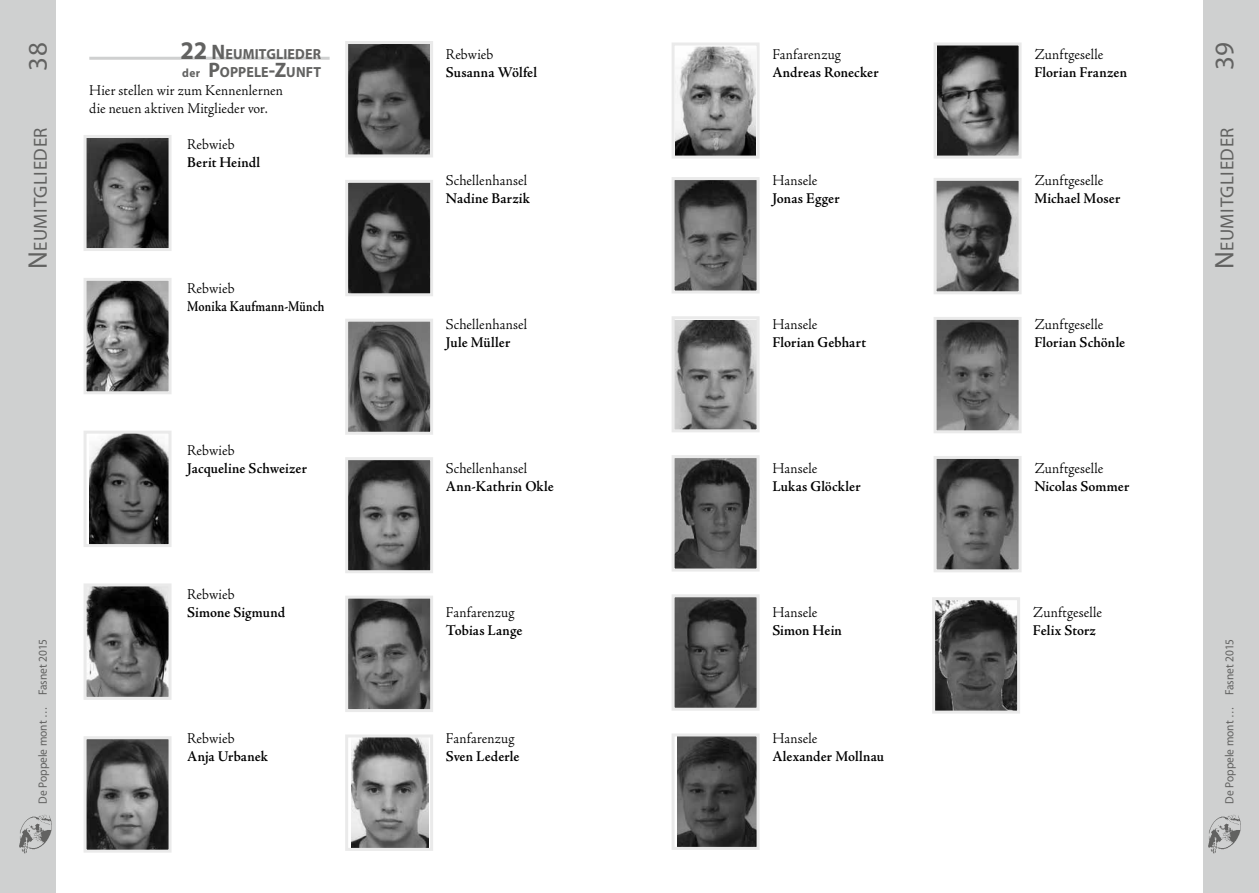
<style>
.page{position:relative;width:1259px;height:893px;background:#fff}
.page>*{position:absolute;margin:0;border:0;box-sizing:border-box;transform-origin:0 0}
.t1{font:27px "Myriad Pro";color:#626261}
.t2{font:18.9px "Myriad Pro";letter-spacing:.025em;color:#626261}
.t3{font:300 15px/18px "Adobe Jenson Pro";letter-spacing:.01em;color:#000;scale:.95 1}
.t4{font:600 15px "Adobe Jenson Pro";letter-spacing:.01em;color:#000;scale:.95 1}
.t5{font:600 15px "Adobe Jenson Pro";letter-spacing:.01em;color:#000;scale:.84 1}
.t6{font:700 14.7px/18px "Myriad Pro";letter-spacing:.015em;color:#626261;scale:.95 1}
.t7{font:12px "Myriad Pro";color:#626261;scale:.95 1}
.s1{font-size:25.5px}
.s2{font-size:21px}
.s3{font-size:12px}
.s4{font-size:27px}
</style>
<div class="page">
<div style="left:0;top:0;width:55px;height:893px;background:#cfd0d0"></div>
<img style="left:19px;top:815px;width:33px;height:38px">
<div style="left:1203px;top:0;width:56px;height:893px;background:#cfd0d0"></div>
<img style="left:1208px;top:815px;width:33px;height:38px">
<img style="left:675px;top:598px;width:80px;height:109px">
<div style="left:671px;top:594px;width:88px;height:117px;border:3px solid #eaeaea"></div>
<img style="left:677px;top:737px;width:78px;height:109px">
<div style="left:671px;top:733px;width:88px;height:117px;border:3px solid #eaeaea"></div>
<img style="left:90px;top:435px;width:77px;height:108px">
<div style="left:84px;top:431px;width:87px;height:116px;border:3px solid #eaeaea"></div>
<img style="left:88px;top:587px;width:79px;height:109px">
<div style="left:84px;top:583px;width:87px;height:117px;border:3px solid #eaeaea"></div>
<img style="left:937px;top:47px;width:80px;height:108px">
<div style="left:933px;top:43px;width:88px;height:116px;border:3px solid #eaeaea"></div>
<img style="left:937px;top:182px;width:80px;height:108px">
<div style="left:933px;top:178px;width:88px;height:116px;border:3px solid #eaeaea"></div>
<img style="left:675px;top:459px;width:80px;height:108px">
<div style="left:671px;top:455px;width:88px;height:116px;border:3px solid #eaeaea"></div>
<img style="left:88px;top:139px;width:79px;height:108px">
<div style="left:84px;top:135px;width:87px;height:116px;border:3px solid #eaeaea"></div>
<img style="left:349px;top:184px;width:80px;height:108px">
<div style="left:345px;top:180px;width:88px;height:116px;border:3px solid #eaeaea"></div>
<img style="left:937px;top:321px;width:80px;height:108px">
<div style="left:933px;top:317px;width:88px;height:116px;border:3px solid #eaeaea"></div>
<img style="left:349px;top:461px;width:80px;height:108px">
<div style="left:345px;top:457px;width:88px;height:116px;border:3px solid #eaeaea"></div>
<img style="left:349px;top:323px;width:80px;height:108px">
<div style="left:345px;top:319px;width:88px;height:116px;border:3px solid #eaeaea"></div>
<img style="left:88px;top:740px;width:79px;height:109px">
<div style="left:84px;top:736px;width:87px;height:117px;border:3px solid #eaeaea"></div>
<img style="left:88px;top:282px;width:79px;height:108px">
<div style="left:84px;top:278px;width:87px;height:116px;border:3px solid #eaeaea"></div>
<img style="left:349px;top:600px;width:80px;height:108px">
<div style="left:345px;top:596px;width:88px;height:116px;border:3px solid #eaeaea"></div>
<img style="left:937px;top:460px;width:80px;height:108px">
<div style="left:933px;top:456px;width:88px;height:116px;border:3px solid #eaeaea"></div>
<img style="left:352px;top:738px;width:76px;height:109px">
<div style="left:345px;top:734px;width:88px;height:117px;border:3px solid #eaeaea"></div>
<img style="left:675px;top:47px;width:80px;height:108px">
<div style="left:671px;top:43px;width:88px;height:116px;border:3px solid #eaeaea"></div>
<img style="left:349px;top:45px;width:80px;height:108px">
<div style="left:345px;top:41px;width:88px;height:116px;border:3px solid #eaeaea"></div>
<img style="left:936px;top:601px;width:80px;height:109px">
<div style="left:932px;top:597px;width:88px;height:117px;border:3px solid #eaeaea"></div>
<img style="left:675px;top:320px;width:80px;height:108px">
<div style="left:671px;top:316px;width:88px;height:116px;border:3px solid #eaeaea"></div>
<img style="left:675px;top:181px;width:80px;height:108px">
<div style="left:671px;top:177px;width:88px;height:116px;border:3px solid #eaeaea"></div>
<hr style="left:89px;top:57px;width:241px;height:3px;background:#cfd0d0">
<p class="t6" style="left:180px;top:45px;width:150px"><span class="s1">22</span> <span class="s2">N</span> EUMITGLIEDER <span class="s3">der</span> <span class="s2">P</span>OPPELE<span class="s2">-Z</span>UNFT</p>
<p class="t3" style="left:89px;top:81px;width:205px">Hier stellen wir zum Kennenlernen die neuen aktiven Mitglieder vor.</p>
<p class="t3" style="left:187px;top:135px;width:51px">Rebwieb</p>
<p class="t4" style="left:187px;top:154px;width:78px">Berit Heindl</p>
<h1 class="t1" style="left:1207px;top:70px;width:29px;rotate:-90deg">39</h1>
<h1 class="t1" style="left:21px;top:71px;width:30px;rotate:-90deg">38</h1>
<p class="t3" style="left:446px;top:45px;width:51px">Rebwieb</p>
<p class="t4" style="left:446px;top:64px;width:97px">Susanna Wölfel</p>
<p class="t3" style="left:772px;top:45px;width:74px">Fanfarenzug</p>
<p class="t4" style="left:772px;top:64px;width:114px">Andreas Ronecker</p>
<p class="t3" style="left:1034px;top:45px;width:74px">Zunftgeselle</p>
<p class="t4" style="left:1034px;top:64px;width:99px">Florian Franzen</p>
<p class="t2" style="left:29px;top:269px;width:143px;rotate:-90deg"><span class="s4">N</span> eumitglieder</p>
<p class="t2" style="left:1215px;top:269px;width:143px;rotate:-90deg"><span class="s4">N</span> eumitglieder</p>
<p class="t3" style="left:446px;top:171px;width:87px">Schellenhansel</p>
<p class="t4" style="left:446px;top:190px;width:90px">Nadine Barzik</p>
<p class="t3" style="left:1034px;top:171px;width:74px">Zunftgeselle</p>
<p class="t4" style="left:1034px;top:190px;width:92px">Michael Moser</p>
<p class="t3" style="left:772px;top:171px;width:49px">Hansele</p>
<p class="t4" style="left:772px;top:190px;width:72px">Jonas Egger</p>
<p class="t7" style="left:35px;top:804px;width:175px;rotate:-90deg">De Poppele mont … Fasnet 2015</p>
<p class="t3" style="left:187px;top:279px;width:51px">Rebwieb</p>
<p class="t5" style="left:187px;top:298px;width:165px">Monika Kaufmann-Münch</p>
<p class="t3" style="left:187px;top:441px;width:51px">Rebwieb</p>
<p class="t4" style="left:187px;top:460px;width:128px">Jacqueline Schweizer</p>
<p class="t3" style="left:187px;top:585px;width:51px">Rebwieb</p>
<p class="t4" style="left:187px;top:604px;width:105px">Simone Sigmund</p>
<p class="t3" style="left:187px;top:729px;width:51px">Rebwieb</p>
<p class="t4" style="left:187px;top:748px;width:87px">Anja Urbanek</p>
<p class="t3" style="left:446px;top:315px;width:87px">Schellenhansel</p>
<p class="t4" style="left:446px;top:334px;width:69px">Jule Müller</p>
<p class="t3" style="left:446px;top:459px;width:87px">Schellenhansel</p>
<p class="t4" style="left:446px;top:478px;width:115px">Ann-Kathrin Okle</p>
<p class="t3" style="left:446px;top:603px;width:74px">Fanfarenzug</p>
<p class="t4" style="left:446px;top:622px;width:82px">Tobias Lange</p>
<p class="t3" style="left:446px;top:729px;width:74px">Fanfarenzug</p>
<p class="t4" style="left:446px;top:748px;width:79px">Sven Lederle</p>
<p class="t3" style="left:772px;top:315px;width:49px">Hansele</p>
<p class="t4" style="left:772px;top:334px;width:100px">Florian Gebhart</p>
<p class="t3" style="left:1034px;top:315px;width:74px">Zunftgeselle</p>
<p class="t4" style="left:1034px;top:334px;width:97px">Florian Schönle</p>
<p class="t3" style="left:772px;top:459px;width:49px">Hansele</p>
<p class="t4" style="left:772px;top:478px;width:94px">Lukas Glöckler</p>
<p class="t3" style="left:1034px;top:459px;width:74px">Zunftgeselle</p>
<p class="t4" style="left:1034px;top:478px;width:102px">Nicolas Sommer</p>
<p class="t3" style="left:772px;top:603px;width:49px">Hansele</p>
<p class="t4" style="left:772px;top:622px;width:75px">Simon Hein</p>
<p class="t3" style="left:1033px;top:603px;width:74px">Zunftgeselle</p>
<p class="t4" style="left:1033px;top:622px;width:68px">Felix Storz</p>
<p class="t3" style="left:772px;top:729px;width:49px">Hansele</p>
<p class="t4" style="left:772px;top:748px;width:119px">Alexander Mollnau</p>
<p class="t7" style="left:1222px;top:804px;width:175px;rotate:-90deg">De Poppele mont … Fasnet 2015</p>
</div>
